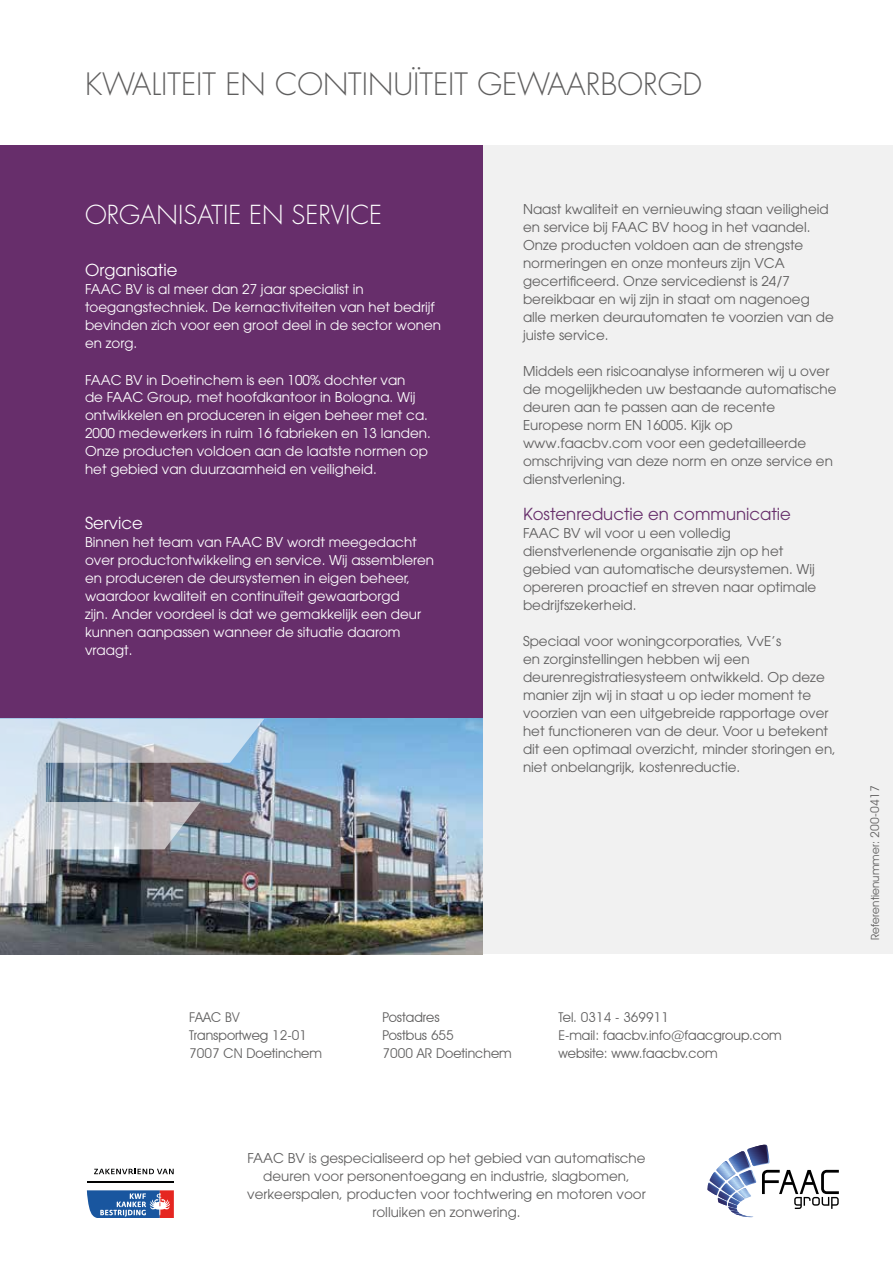
<style>
.page{position:relative;width:893px;height:1263px;background:#fff}
.page>*{position:absolute;margin:0;border:0;box-sizing:border-box;transform-origin:0 0}
.t1{font:300 30px "Futura Std";color:#5f5e5e}
.t2{font:300 25.5px "Futura Std";color:#fff}
.t3{font:16.5px "Avant Garde";color:#672e6b}
.t4{font:16.5px "Avant Garde";color:#fff}
.t5{font:13.5px/18px "Avant Garde";color:#5f5e5e}
.t6{font:13.5px/18px "Avant Garde";color:#fff}
.t7{font:13.5px/18px "Avant Garde IT Cby BT";color:#5f5e5e}
.t8{font:11.25px "Avant Garde IT Cby BT";letter-spacing:.01em;color:#5f5e5e}
.s1{font-size:12px}
</style>
<div class="page">
<div style="left:476px;top:145px;width:417px;height:809px;background:#f1f1f1"></div>
<div style="left:0;top:145px;width:483px;height:809px;background:#672e6b"></div>
<img style="left:0;top:719px;width:483px;height:236px">
<img style="left:0;top:719px;width:264px;height:184px">
<svg style="left:707px;top:1144px;width:132px;height:73px"></svg>
<svg style="left:86px;top:1190px;width:88px;height:27px;background:#6675a4"></svg>
<hr style="left:87px;top:1182px;width:87px;height:1px;background:#010202">
<svg style="left:94px;top:1169px;width:80px;height:5px"></svg>
<h1 class="t1" style="left:85px;top:66px;width:618px">KWALITEIT EN CONTINUÏTEIT GEWAARBORGD</h1>
<h2 class="t2" style="left:85px;top:199px;width:299px">ORGANISATIE EN SERVICE</h2>
<p class="t5" style="left:523px;top:200px;width:312px">Naast kwaliteit en vernieuwing staan veiligheid en service bij FAAC BV hoog in het vaandel.<br>Onze producten voldoen aan de strengste normeringen en onze monteurs zijn VCA gecertificeerd. Onze servicedienst is 24/7 bereikbaar en wij zijn in staat om nagenoeg alle merken deurautomaten te voorzien van de juiste service.</p>
<p class="t5" style="left:523px;top:362px;width:315px">Middels een risicoanalyse informeren wij u over de mogelijkheden uw bestaande automatische deuren aan te passen aan de recente Europese norm EN 16005. Kijk op www.faacbv.com voor een gedetailleerde omschrijving van deze norm en onze service en dienstverlening.</p>
<p class="t3" style="left:523px;top:504px;width:269px">Kostenreductie en communicatie</p>
<p class="t5" style="left:523px;top:524px;width:295px">FAAC BV wil voor u een volledig dienstverlenende organisatie zijn op het gebied van automatische deursystemen. Wij opereren proactief en streven naar optimale bedrijfszekerheid.</p>
<p class="t5" style="left:523px;top:632px;width:314px">Speciaal voor woningcorporaties, VvE’s<br>en zorginstellingen hebben wij een deurenregistratiesysteem ontwikkeld. Op deze manier zijn wij in staat u op ieder moment te voorzien van een uitgebreide rapportage over het functioneren van de deur. Voor u betekent dit een optimaal overzicht, minder storingen en, niet onbelangrijk, kostenreductie.</p>
<p class="t4" style="left:85px;top:261px;width:94px">Organisatie</p>
<p class="t6" style="left:85px;top:281px;width:358px">FAAC BV is al meer dan 27 jaar specialist in toegangstechniek. De kernactiviteiten van het bedrijf bevinden zich voor een groot deel in de sector wonen en zorg.</p>
<p class="t6" style="left:85px;top:371px;width:347px">FAAC BV in Doetinchem is een 100% dochter van<br>de FAAC Group, met hoofdkantoor in Bologna. Wij ontwikkelen en produceren in eigen beheer met ca.<br>2000 medewerkers in ruim 16 fabrieken en 13 landen.<br>Onze producten voldoen aan de laatste normen op het gebied van duurzaamheid en veiligheid.</p>
<p class="t4" style="left:85px;top:513px;width:59px">Service</p>
<p class="t6" style="left:85px;top:533px;width:351px">Binnen het team van FAAC BV wordt meegedacht over productontwikkeling en service. Wij assembleren en produceren de deursystemen in eigen beheer, waardoor kwaliteit en continuïteit gewaarborgd<br>zijn. Ander voordeel is dat we gemakkelijk een deur kunnen aanpassen wanneer de situatie daarom vraagt.</p>
<p class="t7" style="left:189px;top:1008px;width:134px">FAAC BV<br>Transportweg 12-01<br>7007 CN Doetinchem</p>
<p class="t7" style="left:383px;top:1008px;width:131px">Postadres<br>Postbus 655<br>7000 AR Doetinchem</p>
<p class="t7" style="left:558px;top:1008px;width:225px">Tel. 0314 - 369911<br>E-mail: faacbv.info@faacgroup.com website: www.faacbv.com</p>
<p class="t8" style="left:868px;top:940px;width:156px;rotate:-90deg">Referentienummer: <span class="s1">200-0417</span></p>
<p class="t5" style="left:247px;top:1149px;width:400px;text-align:center">FAAC BV is gespecialiseerd op het gebied van automatische deuren voor personentoegang en industrie, slagbomen, verkeerspalen, producten voor tochtwering en motoren voor rolluiken en zonwering.</p>
</div>
